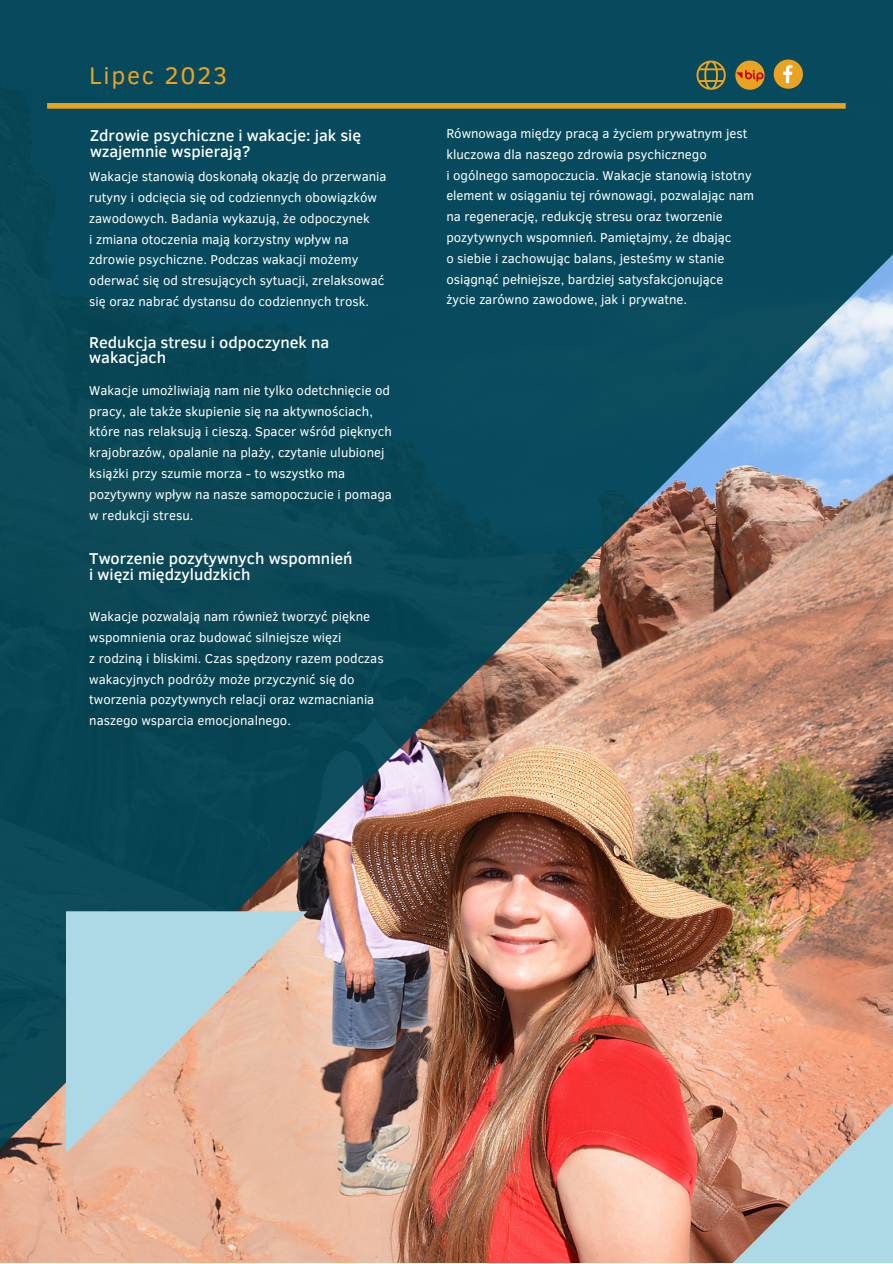
<style>
.page{position:relative;width:893px;height:1264px;background:#fff}
.page>*{position:absolute;margin:0;border:0;box-sizing:border-box;transform-origin:0 0}
.t1{font:24.6px "Clear Sans";letter-spacing:.07em;color:#eaa221}
.t2{font:500 16.05px/15.8px "Clear Sans";color:#fff}
.t3{font:13.05px/20.7px "Clear Sans";color:#fff}
</style>
<div class="page">
<img style="left:0;top:0;width:892px;height:1262px">
<svg style="left:698px;top:1053px;width:194px;height:209px;background:#caa899"></svg>
<svg style="left:66px;top:911px;width:241px;height:242px;background:#cbc8c2"></svg>
<div style="left:47px;top:103px;width:798px;height:6px;background:#eaa221"></div>
<img style="left:735px;top:61px;width:29px;height:29px">
<svg style="left:696px;top:61px;width:29px;height:29px"></svg>
<svg style="left:773px;top:59px;width:29px;height:30px"></svg>
<p class="t1" style="left:89px;top:57px;width:140px">Lipec 2023</p>
<p class="t2" style="left:90px;top:127px;width:272px">Zdrowie psychiczne i wakacje: jak się wzajemnie wspierają?</p>
<p class="t3" style="left:89px;top:166px;width:299px">Wakacje stanowią doskonałą okazję do przerwania rutyny i odcięcia się od codziennych obowiązków zawodowych. Badania wykazują, że odpoczynek</p>
<p class="t3" style="left:89px;top:228px;width:296px">i zmiana otoczenia mają korzystny wpływ na zdrowie psychiczne. Podczas wakacji możemy oderwać się od stresujących sytuacji, zrelaksować się oraz nabrać dystansu do codziennych trosk.</p>
<p class="t2" style="left:89px;top:333px;width:241px">Redukcja stresu i odpoczynek na wakacjach</p>
<p class="t3" style="left:89px;top:379px;width:304px">Wakacje umożliwiają nam nie tylko odetchnięcie od pracy, ale także skupienie się na aktywnościach, które nas relaksują i cieszą. Spacer wśród pięknych krajobrazów, opalanie na plaży, czytanie ulubionej książki przy szumie morza - to wszystko ma pozytywny wpływ na nasze samopoczucie i pomaga w redukcji stresu.</p>
<p class="t2" style="left:89px;top:550px;width:265px">Tworzenie pozytywnych wspomnień</p>
<p class="t2" style="left:89px;top:565px;width:162px">i więzi międzyludzkich</p>
<p class="t3" style="left:89px;top:605px;width:282px">Wakacje pozwalają nam również tworzyć piękne wspomnienia oraz budować silniejsze więzi</p>
<p class="t3" style="left:89px;top:647px;width:296px">z rodziną i bliskimi. Czas spędzony razem podczas wakacyjnych podróży może przyczynić się do tworzenia pozytywnych relacji oraz wzmacniania naszego wsparcia emocjonalnego.</p>
<p class="t3" style="left:446px;top:122px;width:302px">Równowaga między pracą a życiem prywatnym jest kluczowa dla naszego zdrowia psychicznego</p>
<p class="t3" style="left:446px;top:164px;width:309px">i ogólnego samopoczucia. Wakacje stanowią istotny element w osiąganiu tej równowagi, pozwalając nam na regenerację, redukcję stresu oraz tworzenie pozytywnych wspomnień. Pamiętajmy, że dbając</p>
<p class="t3" style="left:446px;top:247px;width:279px;text-align:justify">o siebie i zachowując balans, jesteśmy w stanie osiągnąć pełniejsze, bardziej satysfakcjonujące życie zarówno zawodowe, jak i prywatne.</p>
</div>
